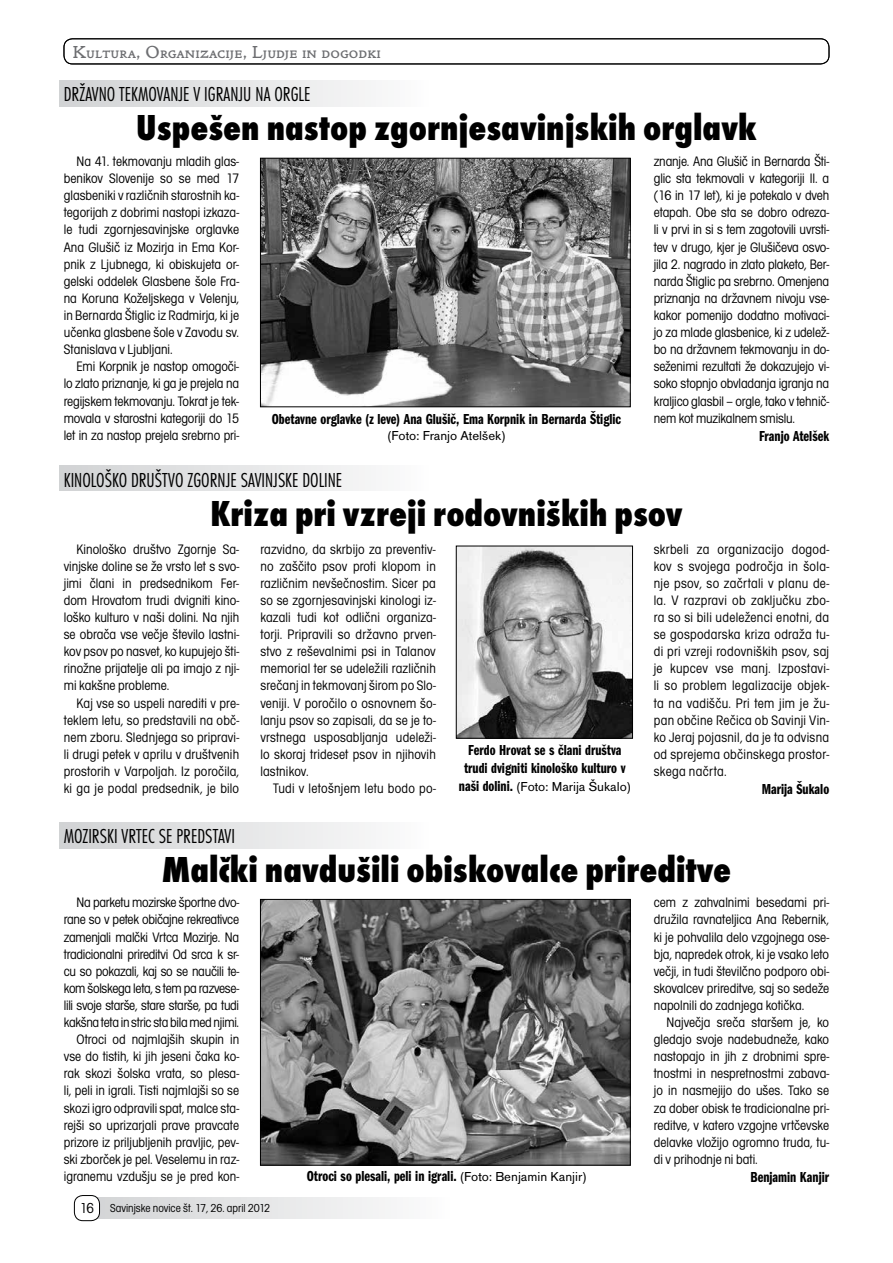
<style>
.page{position:relative;width:893px;height:1263px;background:#fff}
.page>*{position:absolute;margin:0;border:0;box-sizing:border-box;transform-origin:0 0}
.t1{font:37.5px "Futura TEE Extr Bold Cond";color:#000}
.t2{font:21px "Futura TEE Ligh Cond";color:#000}
.t3{font:18px "Golden Typ SC Itc TEE Orig";color:#6d6e71}
.t4{font:15px/18px "Franklin Got Itc TEE Demi Comp";color:#000}
.t5{font:condensed 14.25px/17.1px "Avant Gar Got Itc TEE";color:#000;text-align:justify}
.t6{font:condensed 14.25px "Avant Gar Got Itc TEE";letter-spacing:.02em;color:#000}
.t7{font:13.5px "Accius TEE";color:#000}
.t8{font:condensed 12px "Avant Gar Got Itc TEE";color:#000}
.s1{font-family:"Franklin Got Itc TEE Demi Comp";font-size:15px}
.s2{font-family:"Accius TEE";font-size:13.5px}
.s3{font-size:15px}
</style>
<div class="page">
<div style="left:78px;top:1197px;width:372px;height:22px;background:linear-gradient(to right,#cfd0d1,#fdfdfd)"></div>
<div style="left:74px;top:1195px;width:26px;height:26px;background:#fff;border-radius:9px"></div>
<div style="left:74px;top:1195px;width:26px;height:26px;border:1px solid #000;border-radius:9px"></div>
<div style="left:64px;top:39px;width:765px;height:25px;border:1px solid #000;border-radius:9px"></div>
<div style="left:60px;top:823px;width:369px;height:25px;background:linear-gradient(to right,#d1d2d4,#fcfcfc)"></div>
<div style="left:60px;top:465px;width:369px;height:26px;background:linear-gradient(to right,#d1d2d4,#fcfcfc)"></div>
<div style="left:60px;top:81px;width:369px;height:25px;background:linear-gradient(to right,#d1d2d4,#fcfcfc)"></div>
<img style="left:262px;top:160px;width:366px;height:245px">
<div style="left:260px;top:158px;width:370px;height:249px;border:1px solid #000"></div>
<img style="left:458px;top:548px;width:173px;height:188px">
<div style="left:456px;top:546px;width:177px;height:192px;border:1px solid #000"></div>
<img style="left:262px;top:901px;width:366px;height:262px">
<div style="left:260px;top:899px;width:370px;height:266px;border:1px solid #000"></div>
<p class="t3" style="left:72px;top:42px;width:310px">Kultura, Organizacije, Ljudje in dogodki</p>
<h2 class="t2" style="left:64px;top:82px;width:248px">DRŽAVNO TEKMOVANJE V IGRANJU NA ORGLE</h2>
<h1 class="t1" style="left:136px;top:106px;width:622px">Uspešen nastop zgornjesavinjskih orglavk</h1>
<p class="t5" style="left:64px;top:153px;width:177px;text-indent:13px">Na 41. tekmovanju mladih glas&shy;benikov Slovenije so se med 17 glasbeniki v različnih starostnih ka&shy;tegorijah z dobrimi nastopi izkaza&shy;le tudi zgornjesavinjske orglavke Ana Glušič iz Mozirja in Ema Kor&shy;pnik z Ljubnega, ki obiskujeta or&shy;gelski oddelek Glasbene šole Fra&shy;na Koruna Koželjskega v Velenju, in Bernarda Štiglic iz Radmirja, ki je učenka glasbene šole v Zavodu sv.<br>Stanislava v Ljubljani.</p>
<p class="t5" style="left:64px;top:358px;width:177px;text-indent:13px">Emi Korpnik je nastop omogoči&shy;lo zlato priznanje, ki ga je prejela na regijskem tekmovanju. Tokrat je tek&shy;movala v starostni kategoriji do 15 let in za nastop prejela srebrno pri-</p>
<p class="t4" style="left:272px;top:410px;width:351px">Obetavne orglavke (z leve) Ana Glušič, Ema Korpnik in Bernarda Štiglic</p>
<p class="t7" style="left:388px;top:428px;width:119px">(Foto: Franjo Atelšek)</p>
<p class="t5" style="left:654px;top:153px;width:177px">znanje. Ana Glušič in Bernarda Šti&shy;glic sta tekmovali v kategoriji II. a (16 in 17 let), ki je potekalo v dveh etapah. Obe sta se dobro odreza&shy;li v prvi in si s tem zagotovili uvrsti&shy;tev v drugo, kjer je Glušičeva osvo&shy;jila 2. nagrado in zlato plaketo, Ber&shy;narda Štiglic pa srebrno. Omenjena priznanja na državnem nivoju vse&shy;kakor pomenijo dodatno motivaci&shy;jo za mlade glasbenice, ki z udelež&shy;bo na državnem tekmovanju in do&shy;seženimi rezultati že dokazujejo vi&shy;soko stopnjo obvladanja igranja na kraljico glasbil – orgle, tako v tehnič&shy;nem kot muzikalnem smislu.</p>
<p class="t4" style="left:759px;top:427px;width:72px">Franjo Atelšek</p>
<h2 class="t2" style="left:64px;top:467px;width:280px">KINOLOŠKO DRUŠTVO ZGORNJE SAVINJSKE DOLINE</h2>
<h1 class="t1" style="left:210px;top:492px;width:474px">Kriza pri vzreji rodovniških psov</h1>
<p class="t5" style="left:64px;top:540px;width:177px;text-indent:13px">Kinološko društvo Zgornje Sa&shy;vinjske doline se že vrsto let s svo&shy;jimi člani in predsednikom Fer&shy;dom Hrovatom trudi dvigniti kino&shy;loško kulturo v naši dolini. Na njih se obrača vse večje število lastni&shy;kov psov po nasvet, ko kupujejo šti&shy;rinožne prijatelje ali pa imajo z nji&shy;mi kakšne probleme.</p>
<p class="t5" style="left:64px;top:694px;width:177px;text-indent:13px">Kaj vse so uspeli narediti v pre&shy;teklem letu, so predstavili na obč&shy;nem zboru. Slednjega so pripravi&shy;li drugi petek v aprilu v društvenih prostorih v Varpoljah. Iz poročila, ki ga je podal predsednik, je bilo</p>
<p class="t5" style="left:260px;top:540px;width:177px">razvidno, da skrbijo za preventiv&shy;no zaščito psov proti klopom in različnim nevšečnostim. Sicer pa so se zgornjesavinjski kinologi iz&shy;kazali tudi kot odlični organiza&shy;torji. Pripravili so državno prven&shy;stvo z reševalnimi psi in Talanov memorial ter se udeležili različnih srečanj in tekmovanj širom po Slo&shy;veniji. V poročilo o osnovnem šo&shy;lanju psov so zapisali, da se je to&shy;vrstnega usposabljanja udeleži&shy;lo skoraj trideset psov in njihovih lastnikov.</p>
<p class="t6" style="left:273px;top:780px;width:164px">Tudi v letošnjem letu bodo po-</p>
<p class="t4" style="left:464px;top:741px;width:163px">Ferdo Hrovat se s člani društva trudi dvigniti kinološko kulturo v</p>
<p class="t7" style="left:459px;top:779px;width:173px"><span class="s1">naši dolini.</span> (Foto: Marija Šukalo)</p>
<p class="t5" style="left:654px;top:540px;width:177px">skrbeli za organizacijo dogod&shy;kov s svojega področja in šola&shy;nje psov, so začrtali v planu de&shy;la. V razpravi ob zaključku zbo&shy;ra so si bili udeleženci enotni, da se gospodarska kriza odraža tu&shy;di pri vzreji rodovniških psov, saj je kupcev vse manj. Izpostavi&shy;li so problem legalizacije objek&shy;ta na vadišču. Pri tem jim je žu&shy;pan občine Rečica ob Savinji Vin&shy;ko Jeraj pojasnil, da je ta odvisna od sprejema občinskega prostor&shy;skega načrta.</p>
<p class="t4" style="left:762px;top:780px;width:69px">Marija Šukalo</p>
<h2 class="t2" style="left:64px;top:824px;width:173px">MOZIRSKI VRTEC SE PREDSTAVI</h2>
<h1 class="t1" style="left:162px;top:849px;width:571px">Malčki navdušili obiskovalce prireditve</h1>
<p class="t5" style="left:64px;top:894px;width:177px;text-align:right">Na parketu mozirske športne dvo&shy;rane so v petek običajne rekreativce zamenjali malčki Vrtca Mozirje. Na tradicionalni prireditvi Od srca k sr&shy;cu so pokazali, kaj so se naučili te&shy;kom šolskega leta, s tem pa razvese&shy;lili svoje starše, stare starše, pa tudi kakšna teta in stric sta bila med njimi.<br>Otroci od najmlajših skupin in vse do tistih, ki jih jeseni čaka ko&shy;rak skozi šolska vrata, so plesa&shy;li, peli in igrali. Tisti najmlajši so se skozi igro odpravili spat, malce sta&shy;rejši so uprizarjali prave pravcate prizore iz priljubljenih pravljic, pev&shy;ski zborček je pel. Veselemu in raz&shy;igranemu vzdušju se je pred kon-</p>
<p class="t5" style="left:654px;top:894px;width:177px">cem z zahvalnimi besedami pri&shy;družila ravnateljica Ana Rebernik, ki je pohvalila delo vzgojnega ose&shy;bja, napredek otrok, ki je vsako leto večji, in tudi številčno podporo obi&shy;skovalcev prireditve, saj so sedeže napolnili do zadnjega kotička.</p>
<p class="t5" style="left:654px;top:1014px;width:177px;text-indent:13px">Največja sreča staršem je, ko gledajo svoje nadebudneže, kako nastopajo in jih z drobnimi spre&shy;tnostmi in nespretnostmi zabava&shy;jo in nasmejijo do ušes. Tako se za dober obisk te tradicionalne pri&shy;reditve, v katero vzgojne vrtčevske delavke vložijo ogromno truda, tu&shy;di v prihodnje ni bati.</p>
<p class="t4" style="left:751px;top:1168px;width:80px">Benjamin Kanjir</p>
<p class="t4" style="left:307px;top:1167px;width:281px">Otroci so plesali, peli in igrali. <span class="s2">(Foto: Benjamin Kanjir)</span></p>
<p class="t8" style="left:80px;top:1201px;width:192px"><span class="s3">16</span> Savinjske novice št. 17, 26. april 2012</p>
</div>
